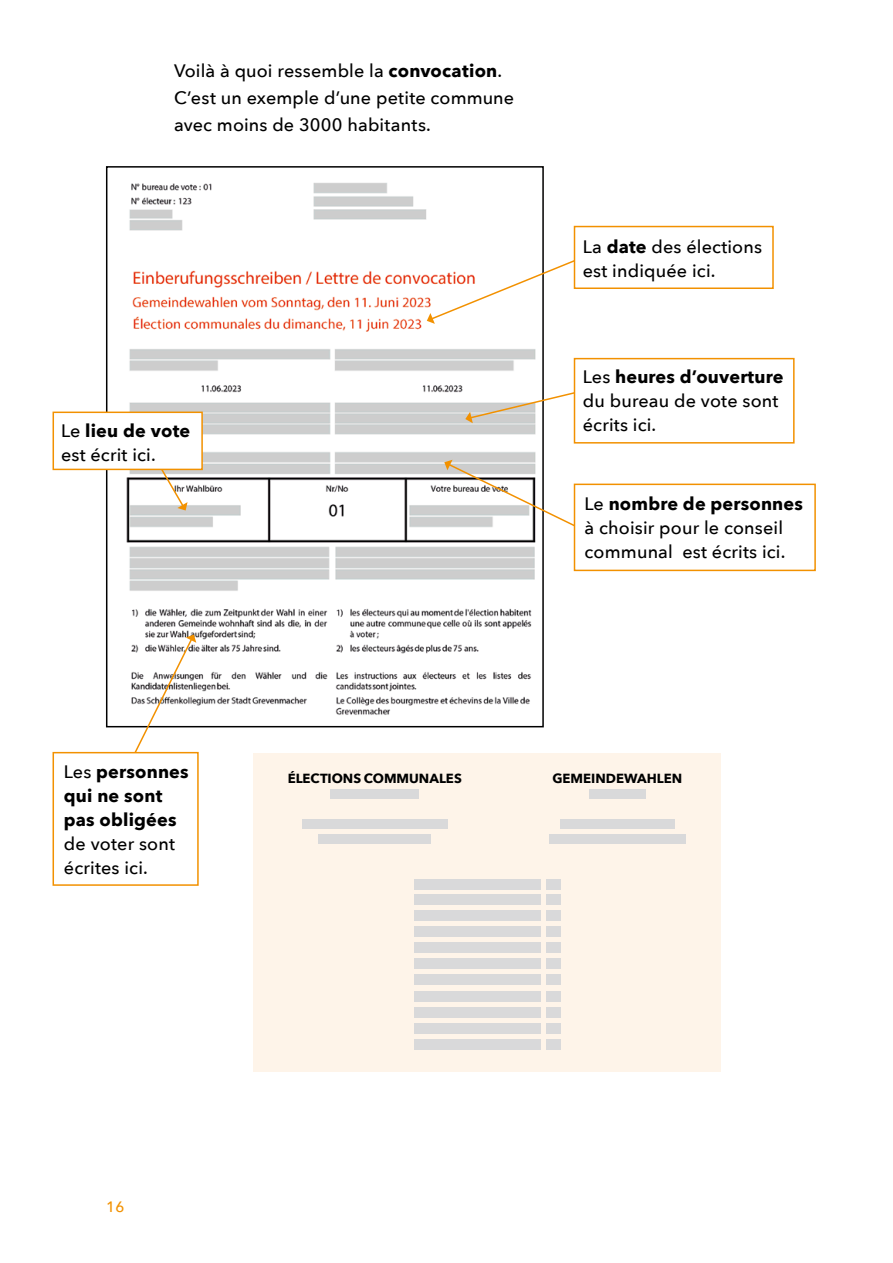
<style>
.page{position:relative;width:893px;height:1263px;background:#fff}
.page>*{position:absolute;margin:0;border:0;box-sizing:border-box;transform-origin:0 0}
.t1{font:500 18px/24px "Avenir Next";letter-spacing:.01em;color:#000}
.t2{font:700 18px/24px "Avenir Next";letter-spacing:.01em;color:#000}
.t3{font:500 15px "Avenir Next";color:#f29100}
.t4{font:700 13.2px "Avenir Next";color:#000}
.s1{font-weight:700}
.s2{font-weight:500}
</style>
<div class="page">
<img style="left:109px;top:183px;width:427px;height:532px">
<div style="left:106px;top:166px;width:438px;height:561px;border:2px solid #000"></div>
<svg style="left:427px;top:253px;width:147px;height:71px"></svg>
<div style="left:574px;top:226px;width:200px;height:63px;background:#fff;border:2px solid #f29100"></div>
<svg style="left:465px;top:387px;width:109px;height:36px"></svg>
<div style="left:574px;top:358px;width:221px;height:86px;background:#fff;border:2px solid #f29100"></div>
<svg style="left:444px;top:460px;width:155px;height:79px"></svg>
<div style="left:574px;top:484px;width:242px;height:87px;background:#fff;border:2px solid #f29100"></div>
<svg style="left:153px;top:470px;width:35px;height:40px"></svg>
<div style="left:53px;top:412px;width:150px;height:58px;background:#fff;border:2px solid #f29100"></div>
<svg style="left:122px;top:634px;width:74px;height:118px"></svg>
<div style="left:53px;top:752px;width:146px;height:134px;background:#fff;border:2px solid #f29100"></div>
<div style="left:253px;top:753px;width:468px;height:318px;background:#fef4e9"></div>
<div style="left:414px;top:958px;width:127px;height:11px;background:#d9d9da"></div>
<div style="left:414px;top:910px;width:127px;height:10px;background:#d9d9da"></div>
<div style="left:414px;top:879px;width:127px;height:11px;background:#d9d9da"></div>
<div style="left:546px;top:958px;width:15px;height:11px;background:#d9d9da"></div>
<div style="left:546px;top:910px;width:15px;height:10px;background:#d9d9da"></div>
<div style="left:546px;top:879px;width:15px;height:11px;background:#d9d9da"></div>
<div style="left:414px;top:974px;width:127px;height:11px;background:#d9d9da"></div>
<div style="left:414px;top:926px;width:127px;height:11px;background:#d9d9da"></div>
<div style="left:414px;top:894px;width:127px;height:11px;background:#d9d9da"></div>
<div style="left:546px;top:974px;width:15px;height:11px;background:#d9d9da"></div>
<div style="left:546px;top:926px;width:15px;height:11px;background:#d9d9da"></div>
<div style="left:546px;top:894px;width:15px;height:11px;background:#d9d9da"></div>
<div style="left:414px;top:991px;width:127px;height:11px;background:#d9d9da"></div>
<div style="left:414px;top:942px;width:127px;height:11px;background:#d9d9da"></div>
<div style="left:546px;top:991px;width:15px;height:11px;background:#d9d9da"></div>
<div style="left:546px;top:942px;width:15px;height:11px;background:#d9d9da"></div>
<div style="left:414px;top:1007px;width:127px;height:11px;background:#d9d9da"></div>
<div style="left:546px;top:1007px;width:15px;height:11px;background:#d9d9da"></div>
<div style="left:414px;top:1023px;width:127px;height:11px;background:#d9d9da"></div>
<div style="left:546px;top:1023px;width:15px;height:11px;background:#d9d9da"></div>
<div style="left:414px;top:1039px;width:127px;height:11px;background:#d9d9da"></div>
<div style="left:546px;top:1039px;width:15px;height:11px;background:#d9d9da"></div>
<div style="left:319px;top:834px;width:112px;height:9px;background:#d9d9da"></div>
<div style="left:549px;top:834px;width:136px;height:9px;background:#d9d9da"></div>
<div style="left:302px;top:819px;width:145px;height:9px;background:#d9d9da"></div>
<div style="left:330px;top:789px;width:89px;height:9px;background:#d9d9da"></div>
<div style="left:560px;top:819px;width:115px;height:9px;background:#d9d9da"></div>
<div style="left:589px;top:789px;width:56px;height:9px;background:#d9d9da"></div>
<p class="t1" style="left:174px;top:56px;width:342px;line-height:27px">Voilà à quoi ressemble la <span class="s1">convocation</span>.<br>C’est un exemple d’une petite commune avec moins de 3000 habitants.</p>
<p class="t1" style="left:61px;top:418px;width:131px">Le <span class="s1">lieu de vote </span>est écrit ici.</p>
<p class="t1" style="left:583px;top:234px;width:181px">La <span class="s1">date</span> des élections est indiquée ici.</p>
<p class="t1" style="left:583px;top:364px;width:202px">Les <span class="s1">heures d’ouverture </span>du bureau de vote sont écrits ici.</p>
<p class="t1" style="left:584px;top:491px;width:220px">Le <span class="s1">nombre de personnes </span>à choisir pour le conseil communal est écrits ici.</p>
<p class="t2" style="left:64px;top:759px;width:126px"><span class="s2">Les</span> personnes qui ne sont pas obligées <span class="s2">de voter sont écrites ici.</span></p>
<p class="t4" style="left:288px;top:767px;width:176px">ÉLECTIONS COMMUNALES</p>
<p class="t4" style="left:552px;top:767px;width:131px">GEMEINDEWAHLEN</p>
<p class="t3" style="left:106px;top:1194px;width:20px">16</p>
</div>
